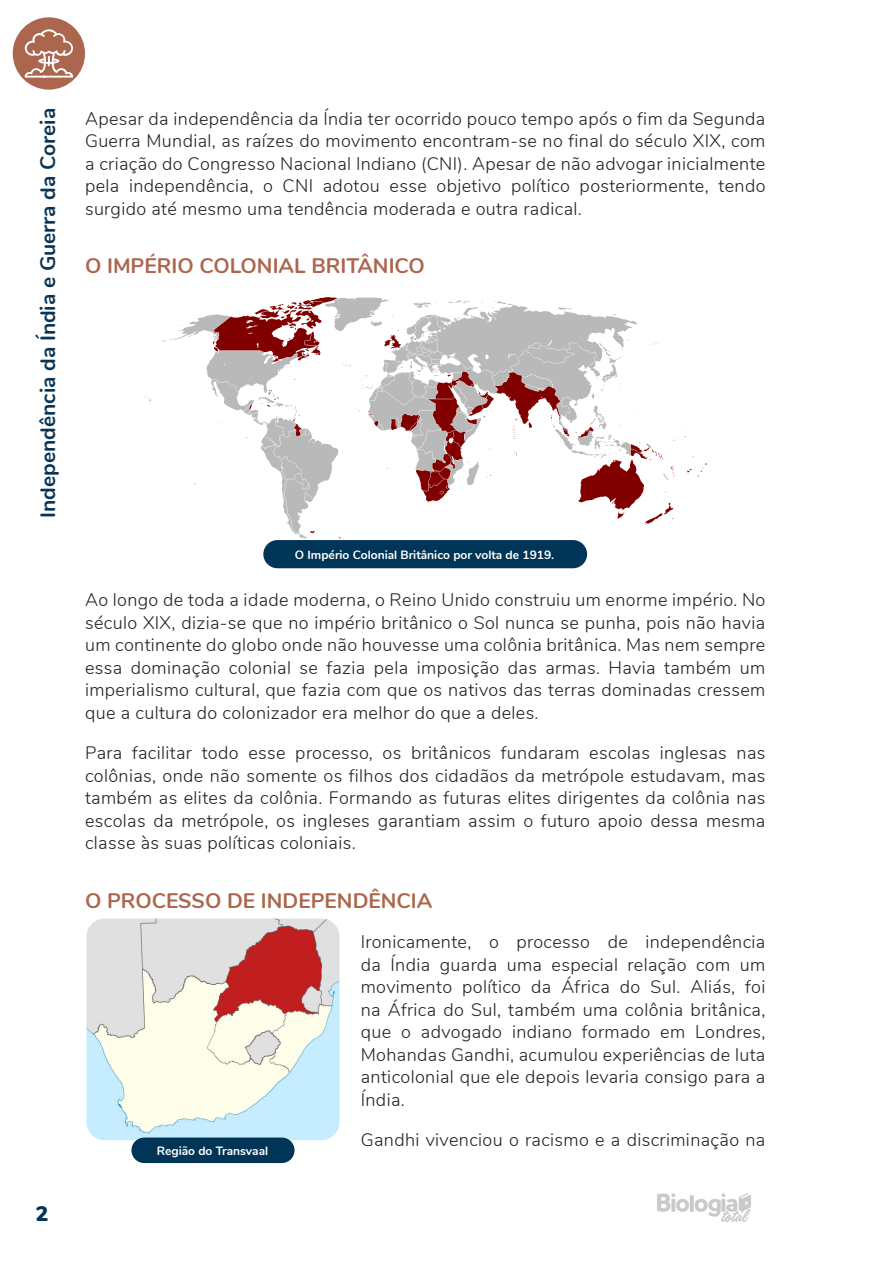
<style>
.page{position:relative;width:893px;height:1263px;background:#fff}
.page>*{position:absolute;margin:0;border:0;box-sizing:border-box;transform-origin:0 0}
.TÍTULO_PEQUENO_1{font:700 21px "Nunito";color:#ac664e}
.t1{font:700 21px "Nunito";color:#093556}
.t2{font:900 21px "Nunito";color:#003558}
.TEXTO{font:300 18px/22.5px "Nunito";letter-spacing:.02em;color:#231f20;text-align:justify}
.LEGENDA_IMG{font:700 12px "Nunito";color:#fff}
</style>
<div class="page">
<img style="left:657px;top:1193px;width:94px;height:29px">
<div style="left:13px;top:17px;width:72px;height:73px;background:#ac664e;border-radius:50%"></div>
<svg style="left:25px;top:29px;width:48px;height:49px"></svg>
<img style="left:144px;top:297px;width:564px;height:246px">
<div style="left:263px;top:540px;width:324px;height:28px;background:#003558;border-radius:14px"></div>
<img style="left:86px;top:918px;width:253px;height:222px">
<div style="left:131px;top:1137px;width:164px;height:26px;background:#003558;border-radius:13px"></div>
<p class="t1" style="left:32px;top:518px;width:411px;rotate:-90deg">Independência da Índia e Guerra da Coreia</p>
<p class="TEXTO" style="left:85px;top:106px;width:682px">Apesar da independência da Índia ter ocorrido pouco tempo após o fim da Segunda Guerra Mundial, as raízes do movimento encontram-se no final do século XIX, com a criação do Congresso Nacional Indiano (CNI). Apesar de não advogar inicialmente pela independência, o CNI adotou esse objetivo político posteriormente, tendo surgido até mesmo uma tendência moderada e outra radical.</p>
<p class="TÍTULO_PEQUENO_1" style="left:85px;top:250px;width:341px">O IMPÉRIO COLONIAL BRITÂNICO</p>
<p class="LEGENDA_IMG" style="left:295px;top:546px;width:261px">O Império Colonial Britânico por volta de 1919.</p>
<p class="t2" style="left:36px;top:1198px;width:14px">2</p>
<p class="TEXTO" style="left:85px;top:588px;width:682px">Ao longo de toda a idade moderna, o Reino Unido construiu um enorme império. No século XIX, dizia-se que no império britânico o Sol nunca se punha, pois não havia um continente do globo onde não houvesse uma colônia britânica. Mas nem sempre essa dominação colonial se fazia pela imposição das armas. Havia também um imperialismo cultural, que fazia com que os nativos das terras dominadas cressem que a cultura do colonizador era melhor do que a deles.</p>
<p class="TEXTO" style="left:85px;top:741px;width:682px">Para facilitar todo esse processo, os britânicos fundaram escolas inglesas nas colônias, onde não somente os filhos dos cidadãos da metrópole estudavam, mas também as elites da colônia. Formando as futuras elites dirigentes da colônia nas escolas da metrópole, os ingleses garantiam assim o futuro apoio dessa mesma classe às suas políticas coloniais.</p>
<p class="TÍTULO_PEQUENO_1" style="left:85px;top:885px;width:349px">O PROCESSO DE INDEPENDÊNCIA</p>
<p class="TEXTO" style="left:361px;top:930px;width:406px">Ironicamente, o processo de independência da Índia guarda uma especial relação com um movimento político da África do Sul. Aliás, foi na África do Sul, também uma colônia britânica, que o advogado indiano formado em Londres, Mohandas Gandhi, acumulou experiências de luta anticolonial que ele depois levaria consigo para a Índia.</p>
<p class="TEXTO" style="left:361px;top:1128px;width:406px">Gandhi vivenciou o racismo e a discriminação na</p>
<p class="LEGENDA_IMG" style="left:157px;top:1142px;width:113px">Região do Transvaal</p>
</div>
